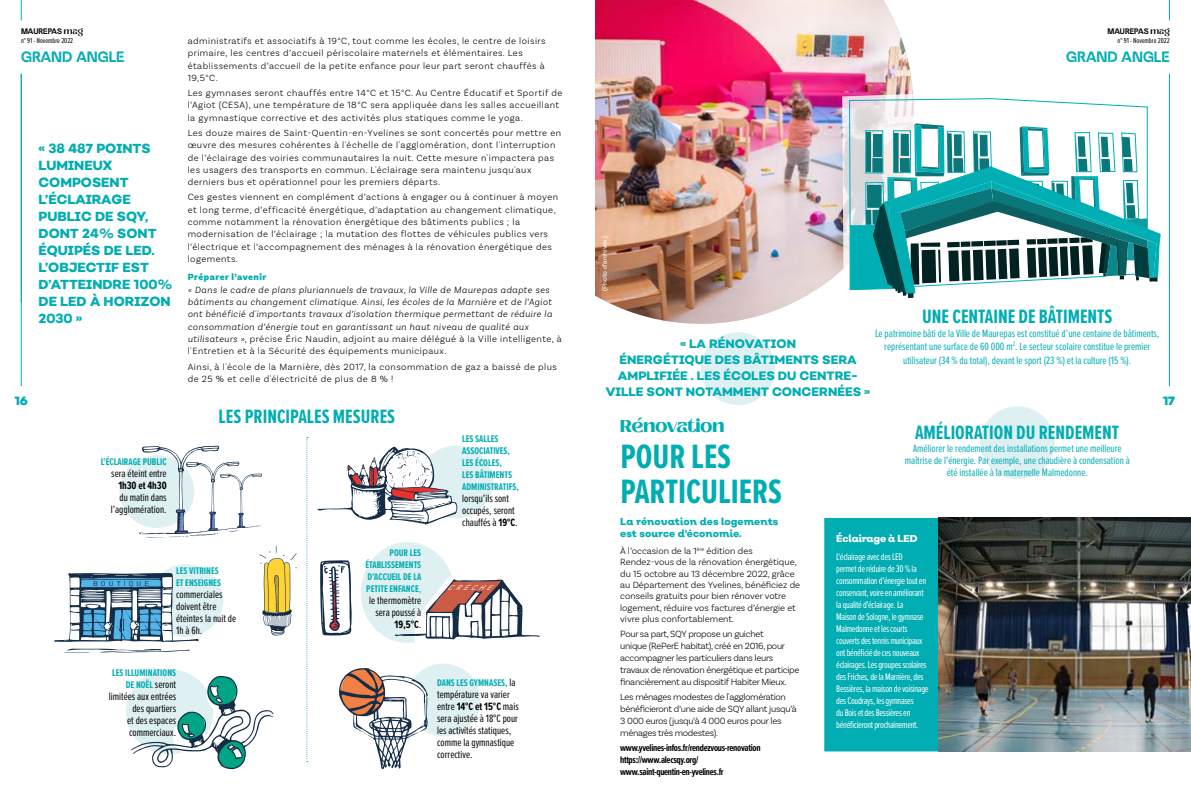
<style>
.page{position:relative;width:1191px;height:794px;background:#fff}
.page>*{position:absolute;margin:0;border:0;box-sizing:border-box;transform-origin:0 0}
.t1{font:700 35px/35px "Proxima Nova Ex Cn";color:#00adb3}
.t2{font:700 20px "Proxima Nova Ex Cn";color:#00adb3}
.t3{font:900 17.1px "Zolina";color:#00adb3}
.t4{font:700 15px "Terminal Guise";color:#00adb3}
.t5{font:800 13px/17px "Nutmeg Headline";color:#00adb3}
.t6{font:800 12px/16px "Nutmeg Headline";color:#00adb3;text-align:center}
.t7{font:900 12px "Nutmeg Headline";color:#00adb3}
.t8{font:11px/12px "Proxima Nova Ex Cn";color:#00adb3;text-align:center}
.t9{font:11px/12px "Proxima Nova Ex Cn";color:#000;text-align:right}
.t10{font:700 11px "Proxima Nova Ex Cn";color:#000}
.t11{font:10px/12px "Proxima Nova Ex Cn";letter-spacing:-.03em;color:#fff}
.t12{font:700 10px/12px "Proxima Nova Ex Cn";color:#00adb3}
.t13{font:700 10px/12px "Proxima Nova Ex Cn";letter-spacing:-.03em;color:#000}
.t14{font:800 10px/12px "Nutmeg Headline";color:#00adb3}
.t15{font:800 10px "Nutmeg Headline";letter-spacing:-.02em;color:#fff}
.t16{font:300 9.5px/12.3px "Basic Sans";letter-spacing:.05em;color:#000}
.t17{font:italic 300 9.5px/12.3px "Basic Sans";letter-spacing:.05em;color:#000}
.t18{font:300 9.5px/12px "Basic Sans";letter-spacing:-.03em;color:#000}
.t19{font:300 9.5px/11.4px "Basic Sans";color:#000}
.t20{font:900 9.5px "Basic Sans";letter-spacing:.05em;color:#00adb3}
.t21{font:700 8px "Terminal Guise";color:#000}
.t22{font:7.5px "Proxima Nova Ex Cn";color:#000}
.t23{font:7px "Abel";letter-spacing:.33em;color:#142c46;scale:1.3 1}
.t24{font:italic 7px "Abel";color:#fff;scale:1.3 1}
.t25{font:6.7px "Basic Sans";color:#fff}
.s1{font-family:"Zolina"}
.s2{font-style:normal}
.s3{font-weight:700}
.s4{font-weight:400;font-size:11px}
.s5{font-weight:400;font-size:11px;color:#000}
</style>
<div class="page">
<div style="left:701px;top:332px;width:74px;height:73px;background:#def0f1;border-radius:50%"></div>
<img style="left:595px;top:0;width:318px;height:324px">
<svg style="left:842px;top:91px;width:319px;height:212px"></svg>
<div style="left:824px;top:518px;width:131px;height:233px;background:#00adb3;border:2px solid #00adb3"></div>
<div style="left:980px;top:406px;width:74px;height:73px;background:#def0f1;border-radius:50%"></div>
<img style="left:938px;top:518px;width:253px;height:233px">
<svg style="left:848px;top:98px;width:300px;height:132px"></svg>
<svg style="left:849px;top:123px;width:311px;height:175px"></svg>
<svg style="left:306px;top:437px;width:2px;height:325px"></svg>
<svg style="left:361px;top:542px;width:178px;height:101px"></svg>
<svg style="left:339px;top:663px;width:141px;height:106px"></svg>
<svg style="left:64px;top:648px;width:126px;height:5px"></svg>
<svg style="left:54px;top:564px;width:169px;height:78px"></svg>
<svg style="left:126px;top:669px;width:148px;height:100px"></svg>
<svg style="left:120px;top:445px;width:142px;height:93px"></svg>
<svg style="left:317px;top:445px;width:176px;height:79px"></svg>
<svg style="left:320px;top:560px;width:32px;height:76px"></svg>
<svg style="left:259px;top:545px;width:38px;height:90px"></svg>
<svg style="left:21px;top:0;width:1px;height:20px"></svg>
<hr style="left:21px;top:74px;width:1px;height:312px;background:#00adb3">
<svg style="left:1169px;top:0;width:1px;height:20px"></svg>
<hr style="left:1169px;top:74px;width:1px;height:312px;background:#00adb3">
<p class="t21" style="left:21px;top:27px;width:64px">MAUREPAS <span class="s1">mag</span></p>
<p class="t22" style="left:21px;top:35px;width:54px">n° 91 - Novembre 2022</p>
<p class="t21" style="left:1107px;top:27px;width:64px">MAUREPAS <span class="s1">mag</span></p>
<p class="t22" style="left:1117px;top:35px;width:54px">n° 91 - Novembre 2022</p>
<p class="t16" style="left:188px;top:35px;width:359px">administratifs et associatifs à 19°C, tout comme les écoles, le centre de loisirs primaire, les centres d’accueil périscolaire maternels et élémentaires. Les établissements d’accueil de la petite enfance pour leur part seront chauffés à 19,5°C.</p>
<p class="t16" style="left:188px;top:87px;width:376px">Les gymnases seront chauffés entre 14°C et 15°C. Au Centre Éducatif et Sportif de l’Agiot (CESA), une température de 18°C sera appliquée dans les salles accueillant la gymnastique corrective et des activités plus statiques comme le yoga.</p>
<p class="t16" style="left:188px;top:126px;width:375px">Les douze maires de Saint-Quentin-en-Yvelines se sont concertés pour mettre en œuvre des mesures cohérentes à l'échelle de l'agglomération, dont l'interruption de l’éclairage des voiries communautaires la nuit. Cette mesure n'impactera pas les usagers des transports en commun. L'éclairage sera maintenu jusqu'aux derniers bus et opérationnel pour les premiers départs.</p>
<p class="t16" style="left:188px;top:191px;width:372px">Ces gestes viennent en complément d’actions à engager ou à continuer à moyen et long terme, d’efficacité énergétique, d’adaptation au changement climatique, comme notamment la rénovation énergétique des bâtiments publics ; la modernisation de l’éclairage ; la mutation des flottes de véhicules publics vers l’électrique et l’accompagnement des ménages à la rénovation énergétique des logements.</p>
<p class="t20" style="left:188px;top:271px;width:80px">Préparer l’avenir</p>
<p class="t17" style="left:188px;top:283px;width:375px">« Dans le cadre de plans pluriannuels de travaux, la Ville de Maurepas adapte ses bâtiments au changement climatique. Ainsi, les écoles de la Marnière et de l’Agiot ont bénéficié d'importants travaux d’isolation thermique permettant de réduire la consommation d’énergie tout en garantissant un haut niveau de qualité aux utilisateurs »<span class="s2">, précise Éric Naudin, adjoint au maire délégué à la Ville intelligente, à l'Entretien et à la Sécurité des équipements municipaux.</span></p>
<p class="t16" style="left:188px;top:360px;width:371px">Ainsi, à l'école de la Marnière, dès 2017, la consommation de gaz a baissé de plus de 25 % et celle d'électricité de plus de 8 % !</p>
<h2 class="t2" style="left:219px;top:401px;width:178px">LES PRINCIPALES MESURES</h2>
<h3 class="t4" style="left:21px;top:48px;width:105px">GRAND ANGLE</h3>
<h3 class="t4" style="left:1066px;top:48px;width:105px">GRAND ANGLE</h3>
<h3 class="t5" style="left:39px;top:140px;width:135px">« 38 487 POINTS<br>LUMINEUX<br>COMPOSENT<br>L’ÉCLAIRAGE<br>PUBLIC DE SQY,<br>DONT 24% SONT<br>ÉQUIPÉS DE LED.<br>L’OBJECTIF EST<br>D’ATTEINDRE 100%<br>DE LED À HORIZON<br>2030 »</h3>
<p class="t25" style="left:600px;top:290px;width:56px;rotate:-90deg">(Photo d’archives.)</p>
<h2 class="t2" style="left:922px;top:302px;width:191px">UNE CENTAINE DE BÂTIMENTS</h2>
<p class="t8" style="left:875px;top:326px;width:286px;line-height:13.5px">Le patrimoine bâti de la Ville de Maurepas est constitué d’une centaine de bâtiments, représentant une surface de 60 000 m<sup>2</sup>. Le secteur scolaire constitue le premier utilisateur (34 % du total), devant le sport (23 %) et la culture (15 %).</p>
<p class="t6" style="left:606px;top:335px;width:266px">« LA RÉNOVATION<br>ÉNERGÉTIQUE DES BÂTIMENTS SERA<br>AMPLIFIÉE . LES ÉCOLES DU CENTRE-<br>VILLE SONT NOTAMMENT CONCERNÉES »</p>
<p class="t7" style="left:15px;top:393px;width:15px">16</p>
<p class="t7" style="left:1163px;top:393px;width:13px">17</p>
<h3 class="t3" style="left:620px;top:414px;width:105px">Rénovation</h3>
<h1 class="t1" style="left:620px;top:438px;width:163px">POUR LES<br>PARTICULIERS</h1>
<h2 class="t2" style="left:915px;top:417px;width:206px">AMÉLIORATION DU RENDEMENT</h2>
<p class="t8" style="left:905px;top:442px;width:226px">Améliorer le rendement des installations permet une meilleure maîtrise de l'énergie. Par exemple, une chaudière à condensation à été installée à la maternelle Malmedonne.</p>
<p class="t12" style="left:462px;top:432px;width:58px">LES SALLES<br>ASSOCIATIVES,<br>LES ÉCOLES,<br>LES BÂTIMENTS<br>ADMINISTRATIFS,</p>
<p class="t9" style="left:462px;top:492px;width:57px;text-align:left">lorsqu’ils sont occupés, seront chauffés à <span class="s3">19°C</span>.</p>
<p class="t12" style="left:101px;top:455px;width:68px">L’ÉCLAIRAGE PUBLIC</p>
<p class="t9" style="left:111px;top:467px;width:57px">sera éteint entre</p>
<p class="t10" style="left:118px;top:477px;width:50px">1h30 et 4h30</p>
<p class="t9" style="left:111px;top:491px;width:58px">du matin dans l’agglomération.</p>
<p class="t14" style="left:620px;top:515px;width:160px">La rénovation des logements est source d'économie.</p>
<p class="t19" style="left:620px;top:545px;width:181px">À l’occasion de la 1<sup>ère</sup> édition des Rendez-vous de la rénovation énergétique, du 15 octobre au 13 décembre 2022, grâce au Département des Yvelines, bénéficiez de conseils gratuits pour bien rénover votre logement, réduire vos factures d’énergie et vivre plus confortablement.</p>
<p class="t18" style="left:620px;top:628px;width:181px">Pour sa part, SQY propose un guichet<br>unique (RePerE habitat), créé en 2016, pour accompagner les particuliers dans leurs travaux de rénovation énergétique et participe financièrement au dispositif Habiter Mieux.</p>
<p class="t18" style="left:620px;top:690px;width:178px">Les ménages modestes de l'agglomération bénéficieront d’une aide de SQY allant jusqu’à 3 000 euros (jusqu’à 4 000 euros pour les ménages très modestes).</p>
<p class="t13" style="left:620px;top:741px;width:142px">www.yvelines-infos.fr/rendezvous-renovation https://www.alecsqy.org/ www.saint-quentin-en-yvelines.fr</p>
<p class="t15" style="left:836px;top:532px;width:83px">Éclairage à LED</p>
<p class="t11" style="left:836px;top:550px;width:94px">L'éclairage avec des LED<br>permet de réduire de 30 % la consommation d'énergie tout en conservant, voire en améliorant la qualité d'éclairage. La<br>Maison de Sologne, le gymnase<br>Malmedonne et les courts couverts des tennis municipaux ont bénéficié de ces nouveaux éclairages. Les groupes scolaires des Friches, de la Marnière, des<br>Bessières, la maison de voisinage des Coudrays, les gymnases<br>du Bois et des Bessières en bénéficieront prochainement.</p>
<p class="t12" style="left:365px;top:547px;width:57px;text-align:justify;text-indent:24px">POUR LES ÉTABLISSEMENTS D’ACCUEIL DE LA PETITE ENFANCE<span class="s4">,</span></p>
<p class="t9" style="left:369px;top:594px;width:53px">le thermomètre sera poussé à<br><span class="s3">19,5°C</span>.</p>
<p class="t12" style="left:176px;top:564px;width:46px">LES VITRINES<br>ET ENSEIGNES</p>
<p class="t9" style="left:176px;top:588px;width:61px;text-align:left">commerciales doivent être éteintes la nuit de<br>1h à 6h.</p>
<p class="t23" style="left:93px;top:579px;width:44px">BOUTIQUE</p>
<p class="t24" style="left:447px;top:583px;width:41px">CRÈCHE</p>
<p class="t12" style="left:112px;top:666px;width:66px;text-align:right">LES ILLUMINATIONS<br>DE NOËL <span class="s5">seront</span></p>
<p class="t9" style="left:109px;top:690px;width:69px">limitées aux entrées des quartiers<br>et des espaces commerciaux.</p>
<p class="t12" style="left:437px;top:677px;width:80px">DANS LES GYMNASES, <span class="s5">la</span></p>
<p class="t9" style="left:437px;top:688px;width:83px;text-align:left">température va varier entre <span class="s3">14°C et 15°C</span> mais sera ajustée à 18°C pour les activités statiques, comme la gymnastique corrective.</p>
</div>
